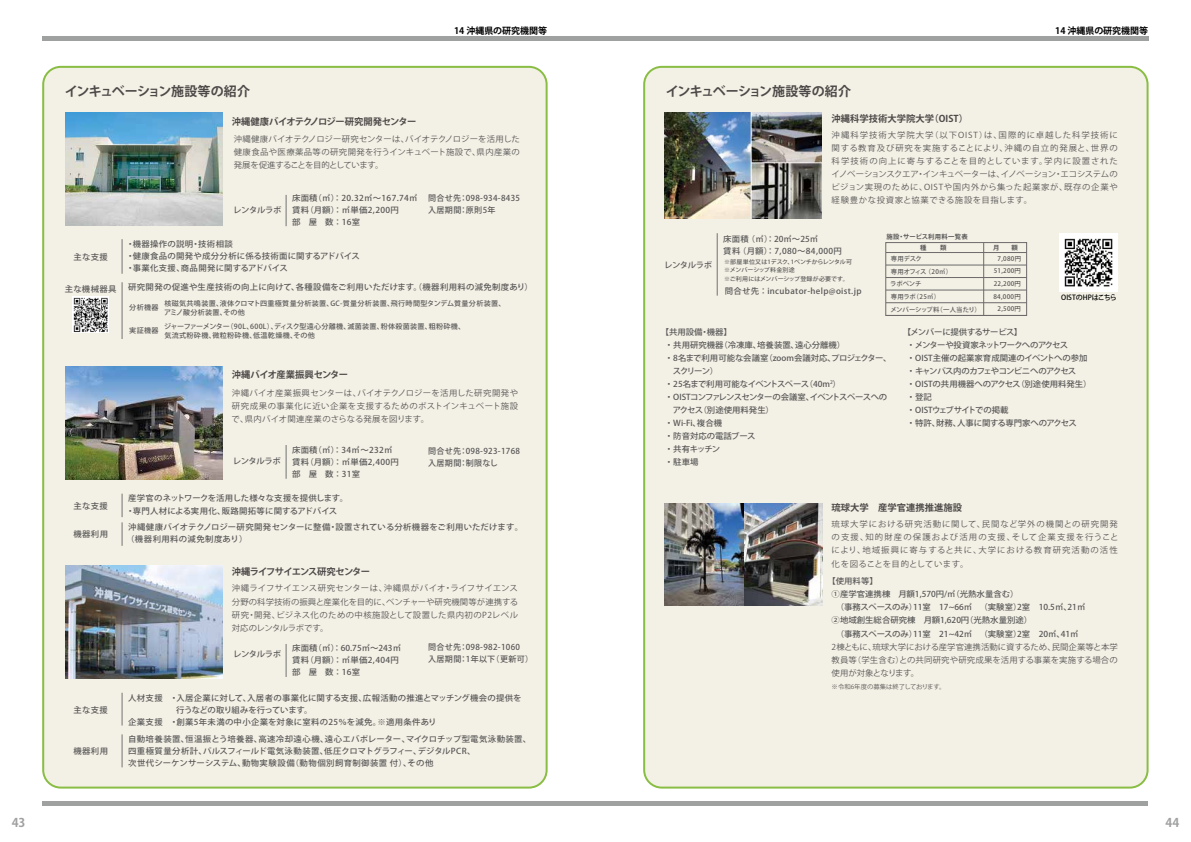
<style>
.page{position:relative;width:1191px;height:842px;background:#fff}
.page>*{position:absolute;margin:0;border:0;box-sizing:border-box;transform-origin:0 0}
.t1{font:700 13px "Koz Go Pr 6 N";letter-spacing:-.035em;color:#4c4948}
.t2{font:700 12px "Koz Go Pr 6 N";color:#9fa0a0}
.t3{font:700 9.3px "Koz Go Pr 6 N";color:#4c4948}
.t4{font:700 9.3px "Koz Go Pr 6 N";letter-spacing:-.04em;color:#4c4948}
.t5{font:700 9.3px "Koz Go Pr 6 N";letter-spacing:-.08em;color:#4c4948}
.t6{font:700 9.3px "Koz Go Pr 6 N";letter-spacing:-.035em;color:#4c4948}
.t7{font:700 9px "Koz Go Pr 6 N";color:#000}
.t8{font:8.1px/13.1px "Koz Go Pr 6 N";letter-spacing:.02em;color:#595757;text-align:justify}
.t9{font:500 8.1px/13.1px "Koz Go Pr 6 N";color:#595757}
.t10{font:500 8.1px/12.1px "Koz Go Pr 6 N";letter-spacing:.03em;color:#595757}
.t11{font:500 8.1px/12.1px "Koz Go Pr 6 N";letter-spacing:.04em;color:#595757}
.t12{font:500 8.1px/12.1px "Koz Go Pr 6 N";letter-spacing:.035em;color:#595757}
.t13{font:500 8.1px/13.1px "Koz Go Pr 6 N";letter-spacing:-.03em;color:#595757}
.t14{font:500 8.1px/12.1px "Koz Go Pr 6 N";letter-spacing:.02em;color:#595757}
.t15{font:500 8.1px "Koz Go Pr 6 N";letter-spacing:-.08em;color:#595757}
.t16{font:500 8.1px "Koz Go Pr 6 N";letter-spacing:-.02em;color:#595757}
.t17{font:500 7.1px/9.2px "Koz Go Pr 6 N";letter-spacing:.04em;color:#595757}
.t18{font:500 7.1px "Koz Go Pr 6 N";letter-spacing:-.01em;color:#000}
.t19{font:500 6.4px/12.6px "Koz Go Pr 6 N";letter-spacing:-.03em;color:#595757}
.t20{font:500 6.4px/12.6px "Koz Go Pr 6 N";letter-spacing:.03em;color:#595757;text-align:right}
.t21{font:700 6.4px "Koz Go Pr 6 N";letter-spacing:.04em;color:#595757}
.t22{font:6.2px "Koz Go Pr 6 N";color:#595757}
.t23{font:500 5.8px/8.1px "Koz Go Pr 6 N";letter-spacing:.01em;color:#595757}
</style>
<div class="page">
<div style="left:42px;top:66px;width:505px;height:722px;background:#f3f1e5"></div>
<img style="left:65px;top:366px;width:157px;height:113px">
<hr style="left:286px;top:445px;width:1px;height:34px;background:#727171">
<svg style="left:122px;top:494px;width:1px;height:52px"></svg>
<img style="left:65px;top:565px;width:157px;height:113px">
<hr style="left:286px;top:644px;width:1px;height:33px;background:#727171">
<hr style="left:122px;top:693px;width:1px;height:32px;background:#727171">
<hr style="left:122px;top:734px;width:1px;height:33px;background:#727171">
<img style="left:65px;top:113px;width:157px;height:113px">
<hr style="left:286px;top:195px;width:1px;height:31px;background:#727171">
<hr style="left:122px;top:239px;width:1px;height:35px;background:#727171">
<hr style="left:122px;top:282px;width:1px;height:57px;background:#727171">
<img style="left:73px;top:297px;width:36px;height:36px">
<div style="left:643px;top:66px;width:505px;height:722px;background:#f3f1e5"></div>
<div style="left:665px;top:113px;width:157px;height:109px;background:linear-gradient(to right,#f3f1e5,#f3f1e5)"></div>
<img style="left:665px;top:113px;width:157px;height:105px">
<hr style="left:886px;top:252px;width:140px;height:1px;background:#6b696a">
<hr style="left:886px;top:265px;width:140px;height:1px;background:#6b696a">
<hr style="left:886px;top:277px;width:140px;height:1px;background:#6b696a">
<hr style="left:886px;top:290px;width:140px;height:1px;background:#6b696a">
<div style="left:885px;top:242px;width:142px;height:74px;border:1px solid #6b696a"></div>
<hr style="left:983px;top:243px;width:1px;height:72px;background:#6b696a">
<hr style="left:886px;top:302px;width:140px;height:1px;background:#6b696a">
<hr style="left:886px;top:315px;width:140px;height:1px;background:#6b696a">
<hr style="left:717px;top:233px;width:1px;height:63px;background:#727171">
<img style="left:665px;top:503px;width:158px;height:102px">
<hr style="left:42px;top:37px;width:505px;height:4px;background:#9fa0a0">
<hr style="left:43px;top:801px;width:1105px;height:4px;background:#9fa0a0">
<hr style="left:545px;top:37px;width:603px;height:4px;background:#9fa0a0">
<img style="left:1059px;top:233px;width:58px;height:58px">
<p class="t7" style="left:454px;top:26px;width:95px">14 沖縄県の研究機関等</p>
<p class="t7" style="left:1055px;top:26px;width:95px">14 沖縄県の研究機関等</p>
<h1 class="t1" style="left:65px;top:84px;width:187px">インキュベーション施設等の紹介</h1>
<p class="t4" style="left:232px;top:116px;width:186px">沖縄健康バイオテクノロジー研究開発センター</p>
<p class="t8" style="left:234px;top:132px;width:288px">沖縄健康バイオテクノロジー研究センターは、バイオテクノロジーを活用した健康食品や医療薬品等の研究開発を行うインキュベート施設で、県内産業の発展を促進することを目的としています。</p>
<p class="t11" style="left:292px;top:192px;width:127px">床面積（㎡）：20.32㎡～167.74㎡賃料（月額）：㎡単価2,200円<br>部 屋 数：16室</p>
<p class="t11" style="left:428px;top:192px;width:93px">問合せ先：098-934-8435</p>
<p class="t9" style="left:233px;top:204px;width:50px">レンタルラボ</p>
<p class="t11" style="left:428px;top:204px;width:69px">入居期間：原則5年</p>
<p class="t10" style="left:126px;top:238px;width:235px">・機器操作の説明・技術相談<br>・健康食品の開発や成分分析に係る技術面に関するアドバイス・事業化支援、商品開発に関するアドバイス</p>
<p class="t9" style="left:73px;top:250px;width:36px">主な支援</p>
<p class="t9" style="left:65px;top:283px;width:53px">主な機械器具</p>
<p class="t10" style="left:128px;top:281px;width:406px">研究開発の促進や生産技術の向上に向けて、各種設備をご利用いただけます。（機器利用料の減免制度あり）</p>
<p class="t17" style="left:129px;top:302px;width:31px">分析機器</p>
<p class="t17" style="left:164px;top:299px;width:343px">核磁気共鳴装置、液体クロマト四重極質量分析装置、GC-質量分析装置、飛行時間型タンデム質量分析装置、アミノ酸分析装置、その他</p>
<p class="t17" style="left:129px;top:326px;width:31px">実証機器</p>
<p class="t17" style="left:164px;top:322px;width:303px">ジャーファーメンター（90L、600L）、ディスク型遠心分離機、滅菌装置、粉体殺菌装置、粗粉砕機、気流式粉砕機、微粒粉砕機、低温乾燥機、その他</p>
<p class="t9" style="left:73px;top:499px;width:36px">主な支援</p>
<p class="t9" style="left:73px;top:528px;width:36px">機器利用</p>
<p class="t9" style="left:73px;top:703px;width:36px">主な支援</p>
<p class="t9" style="left:73px;top:745px;width:36px">機器利用</p>
<p class="t6" style="left:232px;top:370px;width:118px">沖縄バイオ産業振興センター</p>
<p class="t8" style="left:232px;top:387px;width:288px">沖縄バイオ産業振興センターは、バイオテクノロジーを活用した研究開発や研究成果の事業化に近い企業を支援するためのポストインキュベート施設で、県内バイオ関連産業のさらなる発展を図ります。</p>
<p class="t11" style="left:292px;top:444px;width:108px">床面積（㎡）：34㎡～232㎡賃料（月額）：㎡単価2,400円部 屋 数：31室</p>
<p class="t11" style="left:428px;top:445px;width:93px">問合せ先：098-923-1768入居期間：制限なし</p>
<p class="t9" style="left:233px;top:455px;width:50px">レンタルラボ</p>
<p class="t9" style="left:126px;top:493px;width:223px;line-height:12.1px">産学官のネットワークを活用した様々な支援を提供します。・専門人材による実用化、販路開拓等に関するアドバイス</p>
<p class="t14" style="left:126px;top:521px;width:398px">沖縄健康バイオテクノロジー研究開発センターに整備・設置されている分析機器をご利用いただけます。（機器利用料の減免制度あり）</p>
<p class="t5" style="left:232px;top:567px;width:140px">沖縄ライフサイエンス研究センター</p>
<p class="t8" style="left:232px;top:582px;width:288px">沖縄ライフサイエンス研究センターは、沖縄県がバイオ・ライフサイエンス分野の科学技術の振興と産業化を目的に、ベンチャーや研究機関等が連携する研究・開発、ビジネス化のための中核施設として設置した県内初のP2レベル対応のレンタルラボです。</p>
<p class="t10" style="left:292px;top:642px;width:110px">床面積（㎡）：60.75㎡～243㎡賃料（月額）：㎡単価2,404円部 屋 数：16室</p>
<p class="t11" style="left:428px;top:641px;width:106px">問合せ先：098-982-1060<br>入居期間：1年以下（更新可）</p>
<p class="t9" style="left:233px;top:647px;width:50px">レンタルラボ</p>
<p class="t10" style="left:128px;top:692px;width:395px">人材支援　・入居企業に対して、入居者の事業化に関する支援、広報活動の推進とマッチング機会の提供を　　　　　 行うなどの取り組みを行っています。<br>企業支援　・創業5年未満の中小企業を対象に室料の25％を減免。※適用条件あり</p>
<p class="t12" style="left:128px;top:733px;width:405px">自動培養装置、恒温振とう培養器、高速冷却遠心機、遠心エバポレーター、マイクロチップ型電気泳動装置、四重極質量分析計、パルスフィールド電気泳動装置、低圧クロマトグラフィー、デジタルPCR、<br>次世代シーケンサーシステム、動物実験設備（動物個別飼育制御装置 付）、その他</p>
<h1 class="t1" style="left:666px;top:84px;width:187px">インキュベーション施設等の紹介</h1>
<p class="t3" style="left:831px;top:113px;width:138px">沖縄科学技術大学院大学（OIST）</p>
<p class="t8" style="left:831px;top:129px;width:288px">沖縄科学技術大学院大学（以下OIST）は、国際的に卓越した科学技術に関する教育及び研究を実施することにより、沖縄の自立的発展と、世界の科学技術の向上に寄与することを目的としています。学内に設置されたイノベーションスクエア・インキュベーターは、イノベーション・エコシステムのビジョン実現のために、OISTや国内外から集った起業家が、既存の企業や経験豊かな投資家と協業できる施設を目指します。</p>
<p class="t9" style="left:664px;top:259px;width:50px">レンタルラボ</p>
<p class="t12" style="left:723px;top:233px;width:120px">床面積（㎡）：20㎡～25㎡<br>賃料（月額）：7,080～84,000円</p>
<p class="t23" style="left:724px;top:258px;width:129px">※部屋単位又は1デスク、1ベンチからレンタル可※メンバーシップ料金別途<br>※ご利用にはメンバーシップ登録が必要です。</p>
<p class="t11" style="left:725px;top:285px;width:138px">問合せ先：incubator-help@oist.jp</p>
<p class="t21" style="left:886px;top:233px;width:83px">施設・サービス利用料一覧表</p>
<p class="t21" style="left:920px;top:244px;width:28px">種　　類</p>
<p class="t19" style="left:890px;top:253px;width:92px">専用デスク<br>専用オフィス （20㎡）<br>ラボベンチ<br>専用ラボ（25㎡）<br>メンバーシップ料（一人当たり）</p>
<p class="t21" style="left:993px;top:244px;width:26px">月　 額</p>
<p class="t20" style="left:993px;top:252px;width:29px">7,080円<br>51,200円<br>22,200円<br>84,000円<br>2,500円</p>
<p class="t18" style="left:1061px;top:293px;width:57px">OISTのHPはこちら</p>
<p class="t9" style="left:660px;top:325px;width:73px">【共用設備・機器】</p>
<p class="t9" style="left:665px;top:338px;width:182px">・共用研究機器（冷凍庫、培養装置、遠心分離機）</p>
<p class="t9" style="left:665px;top:351px;width:228px">・8名まで利用可能な会議室（zoom会議対応、プロジェクター、</p>
<p class="t9" style="left:673px;top:364px;width:47px">スクリーン）</p>
<p class="t16" style="left:665px;top:379px;width:178px">・25名まで利用可能なイベントスペース（40m<sup>2</sup>）</p>
<p class="t15" style="left:665px;top:392px;width:224px">・OISTコンファレンスセンターの会議室、イベントスペースへの</p>
<p class="t9" style="left:673px;top:404px;width:103px">アクセス（別途使用料発生）</p>
<p class="t9" style="left:665px;top:417px;width:59px">・Wi-Fi、複合機</p>
<p class="t9" style="left:665px;top:430px;width:92px">・防音対応の電話ブース</p>
<p class="t9" style="left:665px;top:443px;width:57px">・共有キッチン</p>
<p class="t9" style="left:665px;top:456px;width:35px">・駐車場</p>
<p class="t13" style="left:907px;top:325px;width:186px;text-indent:-4px">【メンバーに提供するサービス】<br>・メンターや投資家ネットワークへのアクセス・OIST主催の起業家育成関連のイベントへの参加・キャンパス内のカフェやコンビニへのアクセス・OISTの共用機器へのアクセス（別途使用料発生）・登記<br>・OISTウェブサイトでの掲載<br>・特許、財務、人事に関する専門家へのアクセス</p>
<p class="t3" style="left:831px;top:502px;width:132px">琉球大学　産学官連携推進施設</p>
<p class="t8" style="left:831px;top:518px;width:288px">琉球大学における研究活動に関して、民間など学外の機関との研究開発の支援、知的財産の保護および活用の支援、そして企業支援を行うことにより、地域振興に寄与すると共に、大学における教育研究活動の活性化を図ることを目的としています。</p>
<p class="t9" style="left:831px;top:575px;width:255px;text-indent:-4px">【使用料等】<br>①産学官連携棟　月額1,570円/㎡（光熱水量含む）<br>　（事務スペースのみ）11室　17~66㎡ （実験室）2室　10.5㎡、21㎡<br>②地域創生総合研究棟　月額1,620円（光熱水量別途）<br>　（事務スペースのみ）11室　21~42㎡ （実験室）2室　20㎡、41㎡</p>
<p class="t8" style="left:831px;top:640px;width:288px">2棟ともに、琉球大学における産学官連携活動に資するため、民間企業等と本学教員等（学生含む）との共同研究や研究成果を活用する事業を実施する場合の使用が対象となります。</p>
<p class="t22" style="left:831px;top:683px;width:115px">※令和6年度の募集は終了しております。</p>
<h2 class="t2" style="left:12px;top:816px;width:15px">43</h2>
<h2 class="t2" style="left:1165px;top:816px;width:15px">44</h2>
</div>
